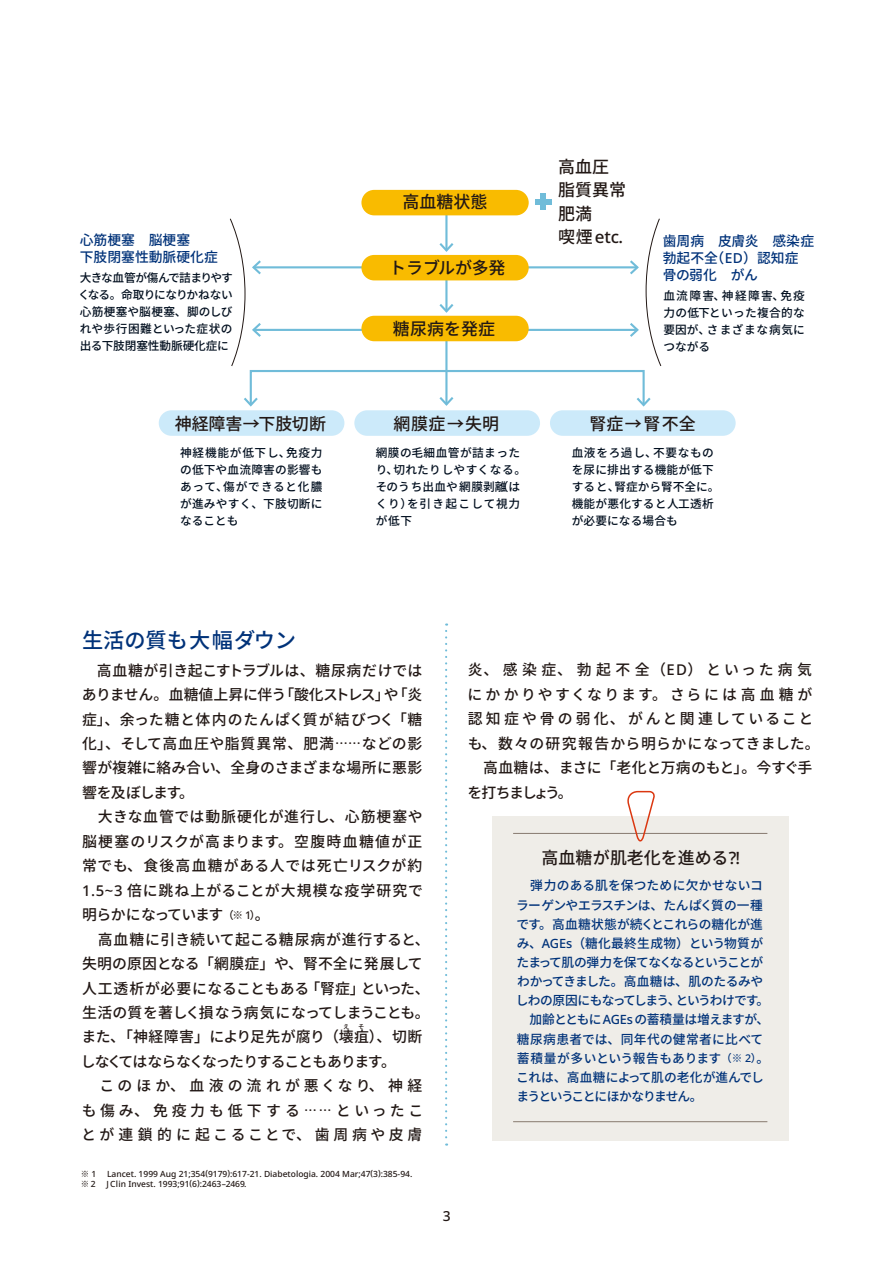
<style>
.page{position:relative;width:893px;height:1263px;background:#fff}
.page>*{position:absolute;margin:0;border:0;box-sizing:border-box;transform-origin:0 0}
.t1{font:500 21.3px "Noto Sans CJ Kjp";color:#003279}
.t2{font:500 16.95px/23.4px "Noto Sans CJ Kjp";color:#221815}
.t3{font:500 16.95px "Apis";color:#221815}
.t4{font:500 14.85px/24.5px "Noto Sans CJ Kjp";letter-spacing:.03em;color:#221815}
.t5{font:500 14.85px/24.5px "Noto Sans CJ Kjp";letter-spacing:.095em;color:#221815}
.t6{font:500 14.85px/24.5px "Noto Sans CJ Kjp";letter-spacing:.21em;color:#221815}
.t7{font:500 13.8px/17px "Noto Sans CJ Kjp";color:#003279}
.t8{font:500 13.8px "Apis";color:#221815}
.t9{font:500 12.75px/19.2px "Noto Sans CJ Kjp";letter-spacing:-.025em;color:#003279}
.t10{font:500 11.7px/17px "Noto Sans CJ Kjp";letter-spacing:.02em;color:#000e1e;text-align:justify}
.t11{font:500 8.55px "Apis";color:#221815}
.t12{font:500 8.55px "Noto Sans CJ Kjp";color:#221815}
.t13{font:500 6.45px "Noto Sans CJ Kjp";color:#221815}
.s1{font-family:"Noto Sans CJ Kjp"}
.s2{font-family:"Apis"}
.s3{font-size:12.75px}
.s4{font-size:10.65px}
.s5{font-family:"Apis";font-size:10.65px}
</style>
<div class="page">
<hr style="left:253px;top:266px;width:112px;height:2px;background:#70bcd9">
<hr style="left:253px;top:329px;width:112px;height:2px;background:#70bcd9">
<hr style="left:526px;top:266px;width:111px;height:2px;background:#70bcd9">
<hr style="left:526px;top:329px;width:111px;height:2px;background:#70bcd9">
<hr style="left:445px;top:208px;width:2px;height:42px;background:#70bcd9">
<svg style="left:439px;top:241px;width:15px;height:11px"></svg>
<hr style="left:445px;top:273px;width:2px;height:38px;background:#70bcd9">
<svg style="left:439px;top:302px;width:15px;height:11px"></svg>
<hr style="left:445px;top:335px;width:2px;height:69px;background:#70bcd9">
<svg style="left:439px;top:395px;width:15px;height:8px"></svg>
<div style="left:361px;top:190px;width:168px;height:25px;background:#f9bb00;border-radius:13px"></div>
<div style="left:361px;top:255px;width:168px;height:25px;background:#f9bb00;border-radius:13px"></div>
<div style="left:361px;top:316px;width:168px;height:25px;background:#f9bb00;border-radius:13px"></div>
<div style="left:159px;top:410px;width:185px;height:26px;background:#cceafa;border-radius:13px"></div>
<div style="left:250px;top:370px;width:395px;height:36px;border:2px solid #70bcd9"></div>
<svg style="left:244px;top:395px;width:16px;height:12px"></svg>
<svg style="left:634px;top:395px;width:17px;height:12px"></svg>
<div style="left:354px;top:410px;width:186px;height:26px;background:#cceafa;border-radius:13px"></div>
<div style="left:550px;top:410px;width:186px;height:26px;background:#cceafa;border-radius:13px"></div>
<div style="left:535px;top:199px;width:17px;height:6px;background:#70bcd9"></div>
<div style="left:541px;top:193px;width:5px;height:17px;background:#70bcd9"></div>
<svg style="left:628px;top:218px;width:34px;height:148px"></svg>
<svg style="left:229px;top:218px;width:34px;height:148px"></svg>
<div style="left:492px;top:816px;width:296px;height:324px;background:#efede8"></div>
<hr style="left:513px;top:833px;width:254px;height:1px;background:#877a6f">
<svg style="left:627px;top:790px;width:28px;height:52px"></svg>
<hr style="left:513px;top:1121px;width:254px;height:1px;background:#877a6f">
<svg style="left:445px;top:623px;width:2px;height:522px"></svg>
<p class="t7" style="left:80px;top:232px;width:140px">心筋梗塞　脳梗塞　下肢閉塞性動脈硬化症</p>
<p class="t10" style="left:78px;top:270px;width:156px">大きな血管が傷んで詰まりやすくなる。命取りになりかねない心筋梗塞や脳梗塞、脚のしびれや歩行困難といった症状の出る下肢閉塞性動脈硬化症に</p>
<p class="t2" style="left:175px;top:412px;width:153px">神経障害→下肢切断</p>
<p class="t10" style="left:180px;top:444px;width:144px">神経機能が低下し、免疫力の低下や血流障害の影響もあって、傷ができると化膿が進みやすく、下肢切断になることも</p>
<p class="t2" style="left:403px;top:191px;width:87px">高血糖状態</p>
<p class="t2" style="left:389px;top:256px;width:118px">トラブルが多発</p>
<p class="t2" style="left:393px;top:317px;width:104px">糖尿病を発症</p>
<p class="t2" style="left:393px;top:412px;width:107px">網膜症→失明</p>
<p class="t10" style="left:376px;top:444px;width:152px;text-align:left">網膜の毛細血管が詰まったり、切れたりしやすくなる。そのうち出血や網膜剥離（はくり）を引き起こして視力が低下</p>
<p class="t2" style="left:558px;top:155px;width:70px">高血圧脂質異常肥満</p>
<p class="t3" style="left:558px;top:225px;width:67px"><span class="s1">喫煙</span>etc.</p>
<p class="t7" style="left:663px;top:233px;width:167px">歯周病　皮膚炎　感染症　勃起不全（<span class="s2">ED</span>）認知症<br>骨の弱化　がん</p>
<p class="t10" style="left:663px;top:287px;width:143px">血流障害、神経障害、免疫力の低下といった複合的な要因が、さまざまな病気につながる</p>
<p class="t2" style="left:589px;top:412px;width:108px">腎症→腎不全</p>
<p class="t10" style="left:572px;top:444px;width:149px;text-align:left">血液をろ過し、不要なものを尿に排出する機能が低下すると、腎症から腎不全に。機能が悪化すると人工透析が必要になる場合も</p>
<h1 class="t1" style="left:82px;top:628px;width:215px">生活の質も大幅ダウン</h1>
<p class="t4" style="left:82px;top:658px;width:350px">　高血糖が引き起こすトラブルは、糖尿病だけではありません。血糖値上昇に伴う「酸化ストレス」や「炎症」、余った糖と体内のたんぱく質が結びつく「糖化」、そして高血圧や脂質異常、肥満<span class="s3">……</span>などの影響が複雑に絡み合い、全身のさまざまな場所に悪影響を及ぼします。<br>　大きな血管では動脈硬化が進行し、心筋梗塞や脳梗塞のリスクが高まります。空腹時血糖値が正常でも、食後高血糖がある人では死亡リスクが約<br><span class="s2">1.5~3</span> 倍に跳ね上がることが大規模な疫学研究で明らかになっています<span class="s4">（※</span> <span class="s5">1</span><span class="s4">）</span>。<br>　高血糖に引き続いて起こる糖尿病が進行すると、失明の原因となる「網膜症」や、腎不全に発展して人工透析が必要になることもある「腎症」といった、生活の質を著しく損なう病気になってしまうことも。また、「神経障害」により足先が腐り（壊疽）、切断</p>
<p class="t13" style="left:343px;top:1022px;width:8px">え</p>
<p class="t13" style="left:358px;top:1022px;width:8px">そ</p>
<p class="t6" style="left:81px;top:1049px;width:344px">しなくてはならなくなったりすることもあります。<br>　このほか、血液の流れが悪くなり、神経も傷み、免疫力も低下する<span class="s3">……</span> といったことが連鎖的に起こることで、歯周病や皮膚</p>
<p class="t12" style="left:81px;top:1169px;width:17px">※<span class="s2">1</span></p>
<p class="t11" style="left:107px;top:1167px;width:307px">Lancet. 1999 Aug 21;354(9179):617-21. Diabetologia. 2004 Mar;47(3):385-94.</p>
<p class="t12" style="left:81px;top:1179px;width:16px">※<span class="s2">2</span></p>
<p class="t11" style="left:106px;top:1178px;width:142px">J Clin Invest. 1993;91(6):2463–2469.</p>
<p class="t5" style="left:468px;top:658px;width:354px">炎、感染症、勃起不全（<span class="s2">ED</span>）といった病気にかかりやすくなります。さらには高血糖が認知症や骨の弱化、がんと関連していることも、数々の研究報告から明らかになってきました。　高血糖は、まさに「老化と万病のもと」。今すぐ手を打ちましょう。</p>
<p class="t2" style="left:541px;top:847px;width:200px">高血糖が肌老化を進める<span class="s2">?!</span></p>
<p class="t9" style="left:516px;top:876px;width:255px">　弾力のある肌を保つために欠かせないコラーゲンやエラスチンは、たんぱく質の一種です。高血糖状態が続くとこれらの糖化が進み、<span class="s2">AGEs</span>（糖化最終生成物）という物質がたまって肌の弾力を保てなくなるということがわかってきました。高血糖は、肌のたるみやしわの原因にもなってしまう、というわけです。　加齢とともに<span class="s2">AGEs</span>の蓄積量は増えますが、糖尿病患者では、同年代の健常者に比べて蓄積量が多いという報告もあります<span class="s4">（※</span> <span class="s5">2</span><span class="s4">）</span>。これは、高血糖によって肌の老化が進んでしまうということにほかなりません。</p>
<p class="t8" style="left:443px;top:1206px;width:9px">3</p>
</div>
